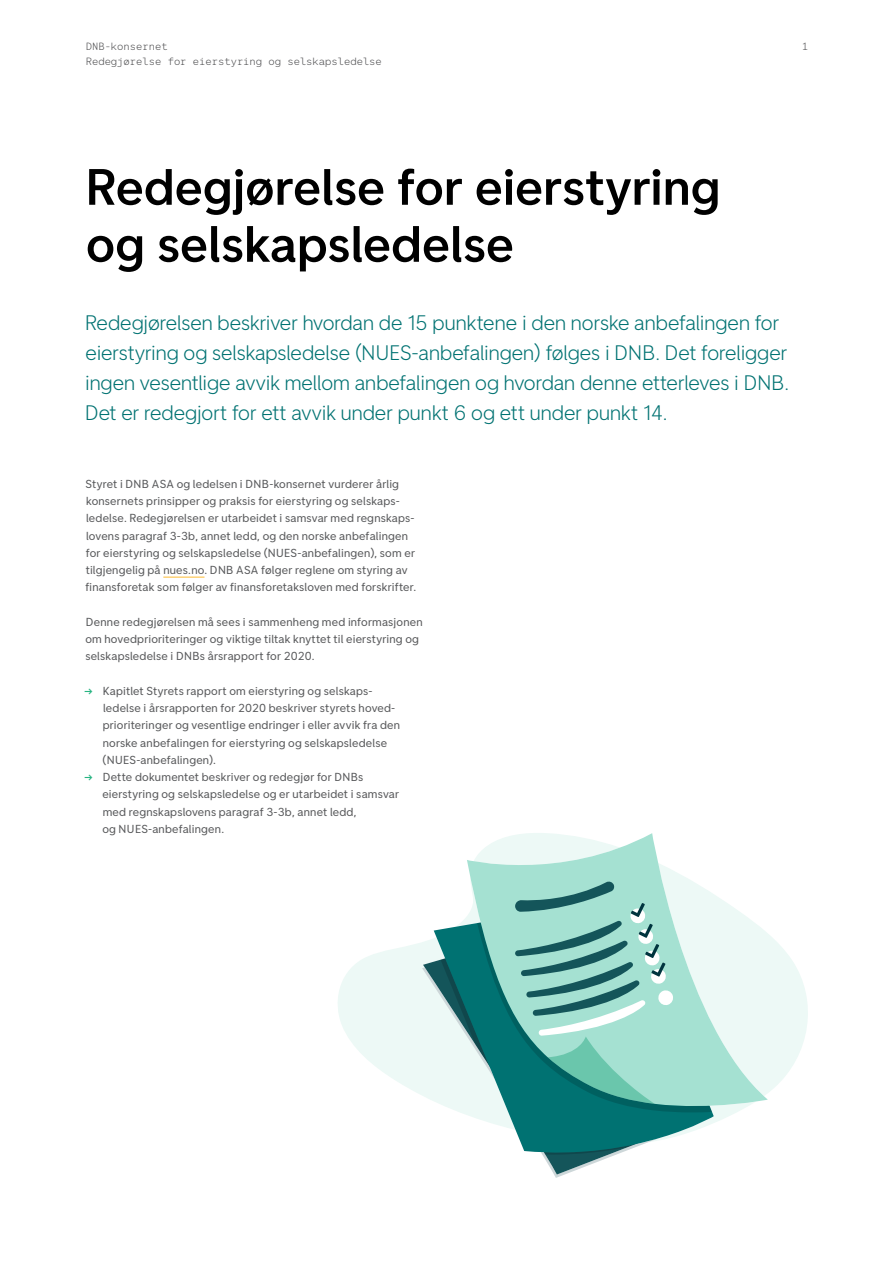
<style>
.page{position:relative;width:893px;height:1263px;background:#fff}
.page>*{position:absolute;margin:0;border:0;box-sizing:border-box;transform-origin:0 0}
.H1_-_Tittel{font:500 51px/57px "DNB";letter-spacing:-.005em;color:#000}
.Ingress_stor{font:300 21px/30px "DNB";color:#007272}
.Brødtekst_no_hyphena{font:11.7px/17.2px "DNB";letter-spacing:.015em;color:#58595b}
.Brødtekst{font:11.7px/17.2px "DNB";letter-spacing:.015em;color:#58595b}
.t1{font:300 10.5px "DNB Mono";color:#4d4d4f}
.s1{font-family:"Fedra Sans Alt Std";font-weight:600;color:#28b482}
</style>
<div class="page">
<hr style="left:163px;top:577px;width:41px;height:1px;background:#fdbb31">
<svg style="left:338px;top:934px;width:470px;height:189px;fill:#edf9f6"></svg>
<svg style="left:467px;top:833px;width:301px;height:277px"></svg>
<svg style="left:422px;top:881px;width:290px;height:297px"></svg>
<p class="t1" style="left:86px;top:40px;width:83px">DNB-konsernet</p>
<p class="t1" style="left:802px;top:40px;width:8px">1</p>
<p class="t1" style="left:86px;top:55px;width:298px">Redegjørelse for eierstyring og selskapsledelse</p>
<h1 class="H1_-_Tittel" style="left:85px;top:159px;width:637px">Redegjørelse for eierstyring og selskapsledelse</h1>
<p class="Ingress_stor" style="left:85px;top:308px;width:706px">Redegjørelsen beskriver hvordan de 15 punktene i den norske anbefalingen for eierstyring og selskapsledelse (NUES-anbefalingen) følges i DNB. Det foreligger ingen vesentlige avvik mellom anbefalingen og hvordan denne etterleves i DNB.<br>Det er redegjort for ett avvik under punkt 6 og ett under punkt 14.</p>
<p class="Brødtekst_no_hyphena" style="left:86px;top:475px;width:332px">Styret i DNB ASA og ledelsen i DNB-konsernet vurderer årlig konsernets prinsipper og praksis for eierstyring og selskaps&shy;ledelse. Redegjørelsen er utarbeidet i samsvar med regnskaps&shy;lovens paragraf 3-3b, annet ledd, og den norske anbefalingen for eierstyring og selskapsledelse (NUES-anbefalingen), som er tilgjengelig på nues.no. DNB ASA følger reglene om styring av finansforetak som følger av finansforetaksloven med forskrifter.</p>
<p class="Brødtekst" style="left:85px;top:613px;width:339px">Denne redegjørelsen må sees i sammenheng med informasjonen om hovedprioriteringer og viktige tiltak knyttet til eierstyring og selskapsledelse i DNBs årsrapport for 2020.</p>
<p class="Brødtekst_no_hyphena" style="left:103px;top:682px;width:299px;text-indent:-18px"><span class="s1">→</span> Kapitlet Styrets rapport om eierstyring og selskaps&shy;ledelse i årsrapporten for 2020 beskriver styrets hoved&shy;prioriteringer og vesentlige endringer i eller avvik fra den norske anbefalingen for eierstyring og selskapsledelse (NUES-anbefalingen).</p>
<p class="Brødtekst_no_hyphena" style="left:102px;top:768px;width:298px;text-indent:-17px"><span class="s1">→</span> Dette dokumentet beskriver og redegjør for DNBs eierstyring og selskapsledelse og er utarbeidet i samsvar med regnskapslovens paragraf 3-3b, annet ledd,<br>og NUES-anbefalingen.</p>
</div>
